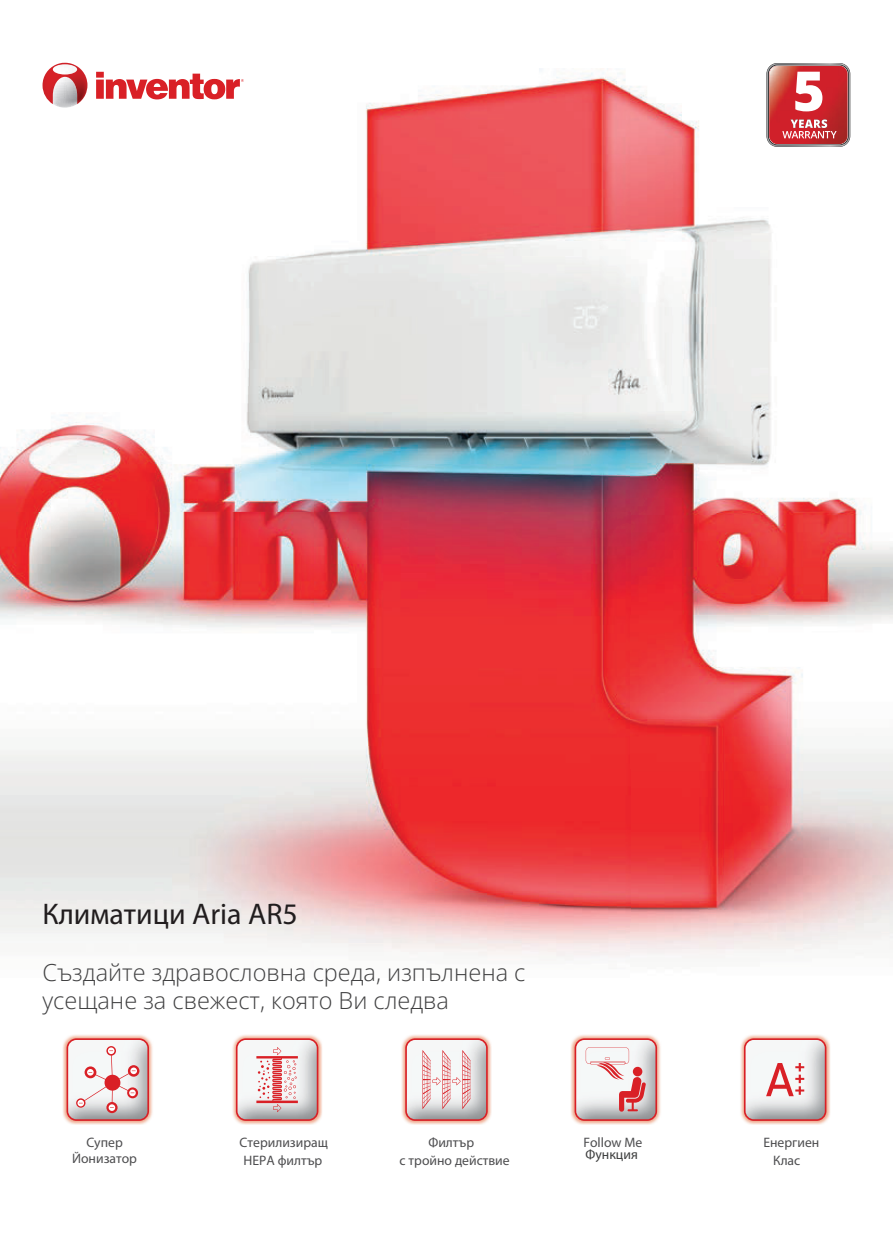
<style>
.page{position:relative;width:893px;height:1234px;background:#fff}
.page>*{position:absolute;margin:0;border:0;box-sizing:border-box;transform-origin:0 0}
.t1{font:29.85px "Myriad Pro";color:#211d1e}
.t2{font:300 23.55px/28.2px "Open Sans";color:#404041}
.t3{font:13.65px/17.5px "Myriad Pro";color:#4d4d4f;text-align:center}
.t4{font:13.65px "Myriad Pro";color:#3c3d3d}
</style>
<div class="page">
<img style="left:0;top:62px;width:893px;height:898px">
<svg style="left:766px;top:63px;width:84px;height:84px;background:#c95b5e"></svg>
<svg style="left:96px;top:72px;width:148px;height:27px"></svg>
<svg style="left:43px;top:104px;width:42px;height:4px"></svg>
<img style="left:43px;top:63px;width:44px;height:41px">
<img style="left:232px;top:1035px;width:90px;height:89px">
<svg style="left:236px;top:1038px;width:82px;height:82px"></svg>
<img style="left:401px;top:1035px;width:91px;height:89px">
<svg style="left:405px;top:1038px;width:83px;height:82px"></svg>
<img style="left:63px;top:1035px;width:90px;height:89px">
<svg style="left:67px;top:1038px;width:82px;height:82px"></svg>
<img style="left:571px;top:1035px;width:90px;height:89px">
<svg style="left:575px;top:1038px;width:82px;height:82px"></svg>
<img style="left:740px;top:1035px;width:90px;height:89px">
<svg style="left:744px;top:1038px;width:82px;height:82px"></svg>
<h1 class="t1" style="left:43px;top:895px;width:257px">Климатици Aria AR5</h1>
<h2 class="t2" style="left:43px;top:957px;width:484px">Създайте здравословна среда, изпълнена с усещане за свежест, която Ви следва</h2>
<p class="t3" style="left:72px;top:1133px;width:67px;line-height:16.5px">Супер<br>Йонизатор</p>
<p class="t3" style="left:240px;top:1133px;width:90px;text-align:left">Стерилизиращ<br>HEPA филтър</p>
<p class="t3" style="left:400px;top:1133px;width:112px">Филтър<br>с тройно действие</p>
<p class="t3" style="left:583px;top:1133px;width:60px">Follow Me</p>
<p class="t4" style="left:585px;top:1145px;width:54px">Функция</p>
<p class="t3" style="left:773px;top:1133px;width:48px;text-align:left;text-indent:-10px">Енергиен<br>Клас</p>
</div>
